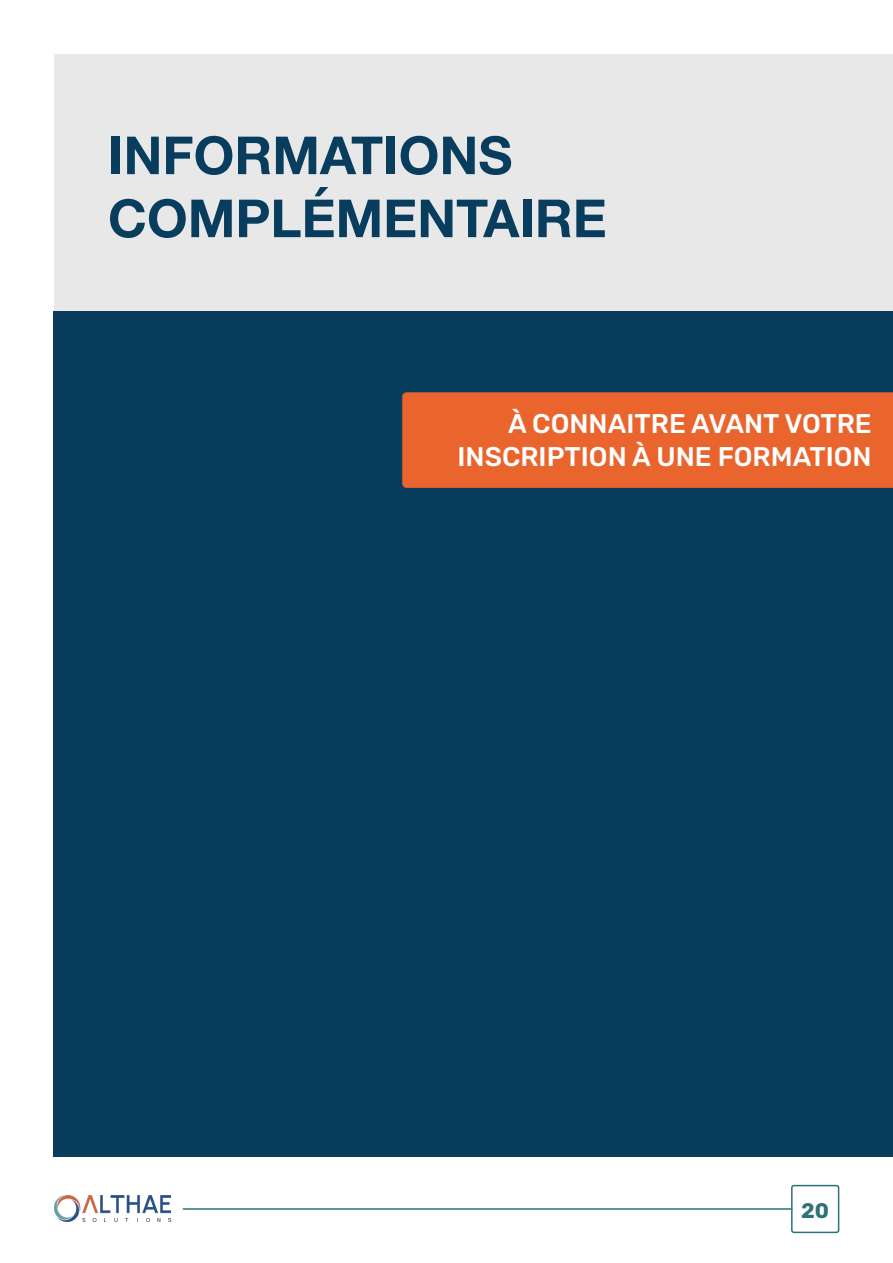
<style>
.page{position:relative;width:893px;height:1263px;background:#fff}
.page>*{position:absolute;margin:0;border:0;box-sizing:border-box;transform-origin:0 0}
.t1{font:700 52.5px "Helvetica Neue";color:#093d5e}
.t2{font:500 27px "Rubik";color:#fff}
.t3{font:700 21px "Rubik";color:#2e7277}
</style>
<div class="page">
<div style="left:54px;top:54px;width:839px;height:257px;background:#e8e8e8"></div>
<div style="left:791px;top:1185px;width:48px;height:48px;border:2px solid #2e7277;border-radius:2px"></div>
<hr style="left:183px;top:1208px;width:609px;height:2px;background:#2e7277">
<img style="left:54px;top:1195px;width:117px;height:26px">
<div style="left:54px;top:311px;width:839px;height:846px;background:#093d5e"></div>
<div style="left:402px;top:392px;width:491px;height:96px;background:#ea642e"></div>
<h1 class="t1" style="left:108px;top:114px;width:406px">INFORMATIONS</h1>
<h1 class="t1" style="left:108px;top:177px;width:500px">COMPLÉMENTAIRE</h1>
<p class="t2" style="left:508px;top:409px;width:365px">À CONNAITRE AVANT VOTRE</p>
<p class="t2" style="left:457px;top:441px;width:416px">INSCRIPTION À UNE FORMATION</p>
<p class="t3" style="left:801px;top:1199px;width:29px">20</p>
</div>
